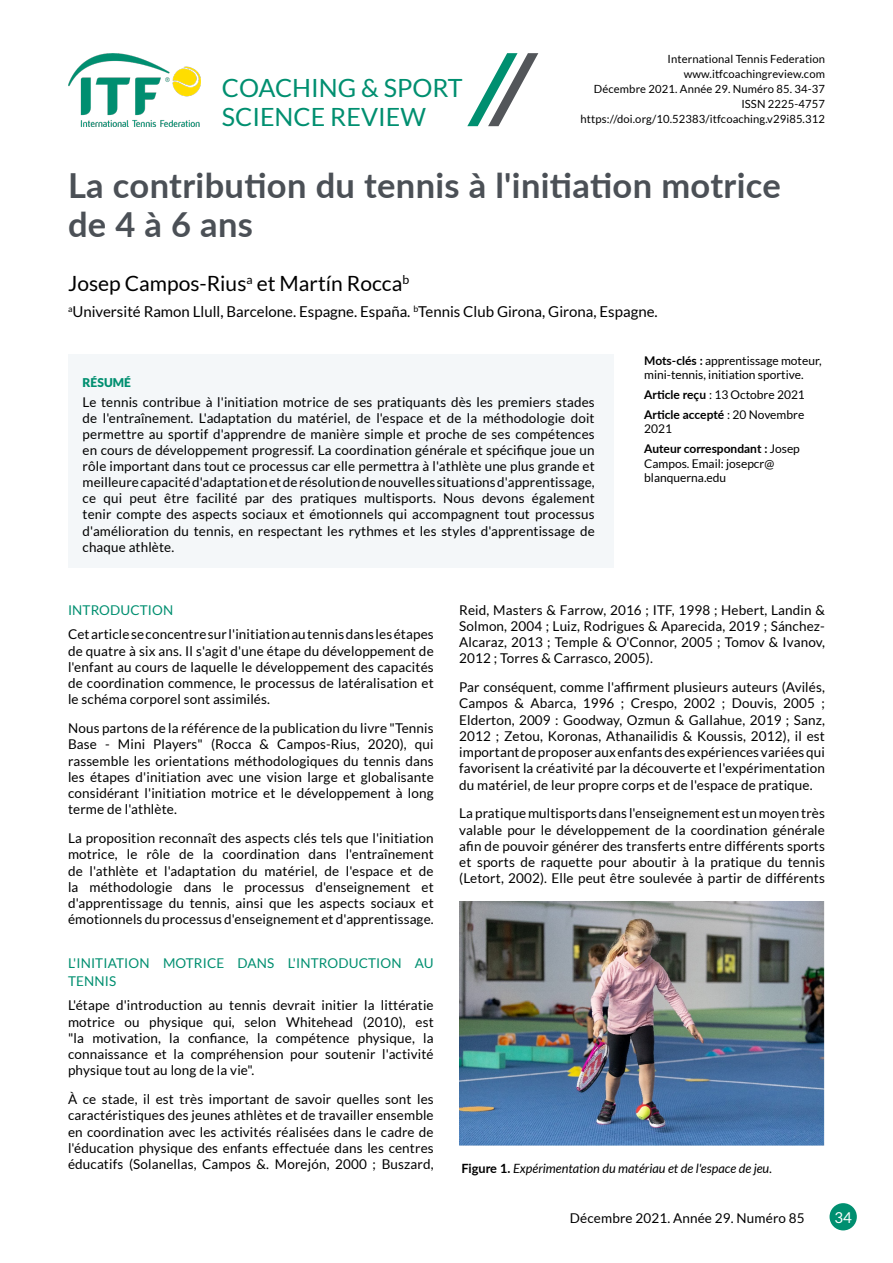
<style>
.page{position:relative;width:893px;height:1263px;background:#fff}
.page>*{position:absolute;margin:0;border:0;box-sizing:border-box;transform-origin:0 0}
.t1{font:700 34.5px/39px "Lato";letter-spacing:.01em;color:#4b5056}
.t2{font:25.05px/29px "Lato";color:#008f70}
.t3{font:21px "Lato";color:#000}
.t4{font:15px "Lato";color:#000}
.t5{font:15px "Lato";color:#fff}
.t6{font:13.5px/16.2px "Lato";letter-spacing:.01em;color:#000;text-align:justify}
.t7{font:13.5px/18px "Lato";letter-spacing:.01em;color:#008f70}
.t8{font:13.35px/16px "Lato";letter-spacing:.01em;color:#000;text-align:justify}
.t9{font:italic 12.75px "Lato";color:#000}
.t10{font:900 12.15px "Lato";color:#008f70}
.t11{font:12px/14.4px "Lato";color:#000}
.t12{font:700 12px/20px "Lato";color:#000}
.t13{font:11.25px/15px "Lato";letter-spacing:.01em;color:#000;text-align:right}
.s1{font-weight:700}
.s2{font-weight:400}
.s3{font-weight:700;font-style:normal}
</style>
<div class="page">
<div style="left:829px;top:1203px;width:28px;height:27px;background:#008f70;border-radius:50%"></div>
<img style="left:68px;top:53px;width:133px;height:73px">
<svg style="left:467px;top:53px;width:71px;height:73px"></svg>
<div style="left:68px;top:354px;width:546px;height:214px;background:#f4f7f9"></div>
<img style="left:459px;top:901px;width:366px;height:244px">
<h2 class="t2" style="left:222px;top:73px;width:242px">COACHING &amp; SPORT<br>SCIENCE REVIEW</h2>
<p class="t13" style="left:581px;top:51px;width:246px">International Tennis Federation www.itfcoachingreview.com<br>Décembre 2021. Année 29. Numéro 85. 34-37<br>ISSN 2225-4757 https://doi.org/10.52383/itfcoaching.v29i85.312</p>
<h1 class="t1" style="left:68px;top:164px;width:714px">La contribution du tennis à l'initiation motrice de 4 à 6 ans</h1>
<h3 class="t3" style="left:68px;top:271px;width:343px">Josep Campos-Rius<sup>a</sup> et Martín Rocca<sup>b</sup></h3>
<p class="t4" style="left:68px;top:303px;width:591px"><sup>a</sup>Université Ramon Llull, Barcelone. Espagne. España. <sup>b</sup>Tennis Club Girona, Girona, Espagne.</p>
<p class="t11" style="left:644px;top:353px;width:179px"><span class="s1">Mots-clés :</span> apprentissage moteur, mini-tennis, initiation sportive.</p>
<p class="t12" style="left:644px;top:384px;width:162px">Article reçu <span class="s2">: 13 Octobre 2021<br></span>Article accepté <span class="s2">: 20 Novembre</span></p>
<p class="t12" style="left:644px;top:418px;width:157px"><span class="s2">2021<br></span>Auteur correspondant : <span class="s2">Josep</span></p>
<p class="t11" style="left:644px;top:456px;width:132px">Campos. Email: josepcr@ blanquerna.edu</p>
<p class="t10" style="left:83px;top:375px;width:50px">RÉSUMÉ</p>
<p class="t8" style="left:83px;top:394px;width:514px">Le tennis contribue à l'initiation motrice de ses pratiquants dès les premiers stades de l'entraînement. L'adaptation du matériel, de l'espace et de la méthodologie doit permettre au sportif d'apprendre de manière simple et proche de ses compétences en cours de développement progressif. La coordination générale et spécifique joue un rôle important dans tout ce processus car elle permettra à l'athlète une plus grande et meilleure capacité d'adaptation et de résolution de nouvelles situations d'apprentissage, ce qui peut être facilité par des pratiques multisports. Nous devons également tenir compte des aspects sociaux et émotionnels qui accompagnent tout processus d'amélioration du tennis, en respectant les rythmes et les styles d'apprentissage de chaque athlète.</p>
<p class="t7" style="left:68px;top:601px;width:107px">INTRODUCTION</p>
<p class="t6" style="left:68px;top:626px;width:367px">Cet article se concentre sur l'initiation au tennis dans les étapes de quatre à six ans. Il s'agit d'une étape du développement de l'enfant au cours de laquelle le développement des capacités de coordination commence, le processus de latéralisation et le schéma corporel sont assimilés.</p>
<p class="t6" style="left:68px;top:720px;width:367px">Nous partons de la référence de la publication du livre "Tennis Base - Mini Players" (Rocca &amp; Campos-Rius, 2020), qui rassemble les orientations méthodologiques du tennis dans les étapes d'initiation avec une vision large et globalisante considérant l'initiation motrice et le développement à long terme de l'athlète.</p>
<p class="t6" style="left:68px;top:830px;width:367px">La proposition reconnaît des aspects clés tels que l'initiation motrice, le rôle de la coordination dans l'entraînement de l'athlète et l'adaptation du matériel, de l'espace et de la méthodologie dans le processus d'enseignement et d'apprentissage du tennis, ainsi que les aspects sociaux et émotionnels du processus d'enseignement et d'apprentissage.</p>
<p class="t7" style="left:68px;top:954px;width:367px">L'INITIATION MOTRICE DANS L'INTRODUCTION AU<br>TENNIS</p>
<p class="t6" style="left:68px;top:997px;width:367px">L'étape d'introduction au tennis devrait initier la littératie motrice ou physique qui, selon Whitehead (2010), est "la motivation, la confiance, la compétence physique, la connaissance et la compréhension pour soutenir l'activité physique tout au long de la vie".</p>
<p class="t6" style="left:68px;top:1091px;width:367px">À ce stade, il est très important de savoir quelles sont les caractéristiques des jeunes athlètes et de travailler ensemble en coordination avec les activités réalisées dans le cadre de l'éducation physique des enfants effectuée dans les centres éducatifs (Solanellas, Campos &amp;. Morejón, 2000 ; Buszard,</p>
<p class="t6" style="left:459px;top:602px;width:367px">Reid, Masters &amp; Farrow, 2016 ; ITF, 1998 ; Hebert, Landin &amp; Solmon, 2004 ; Luiz, Rodrigues &amp; Aparecida, 2019 ; Sánchez-Alcaraz, 2013 ; Temple &amp; O'Connor, 2005 ; Tomov &amp; Ivanov, 2012 ; Torres &amp; Carrasco, 2005).</p>
<p class="t6" style="left:459px;top:679px;width:367px">Par conséquent, comme l'affirment plusieurs auteurs (Avilés, Campos &amp; Abarca, 1996 ; Crespo, 2002 ; Douvis, 2005 ; Elderton, 2009 : Goodway, Ozmun &amp; Gallahue, 2019 ; Sanz, 2012 ; Zetou, Koronas, Athanailidis &amp; Koussis, 2012), il est important de proposer aux enfants des expériences variées qui favorisent la créativité par la découverte et l'expérimentation du matériel, de leur propre corps et de l'espace de pratique.</p>
<p class="t6" style="left:459px;top:805px;width:367px">La pratique multisports dans l'enseignement est un moyen très valable pour le développement de la coordination générale afin de pouvoir générer des transferts entre différents sports et sports de raquette pour aboutir à la pratique du tennis (Letort, 2002). Elle peut être soulevée à partir de différents</p>
<p class="t9" style="left:461px;top:1161px;width:312px"><span class="s3">Figure 1.</span> Expérimentation du matériau et de l'espace de jeu.</p>
<p class="t6" style="left:570px;top:1209px;width:236px">Décembre 2021. Année 29. Numéro 85</p>
<p class="t5" style="left:834px;top:1209px;width:19px">34</p>
</div>
